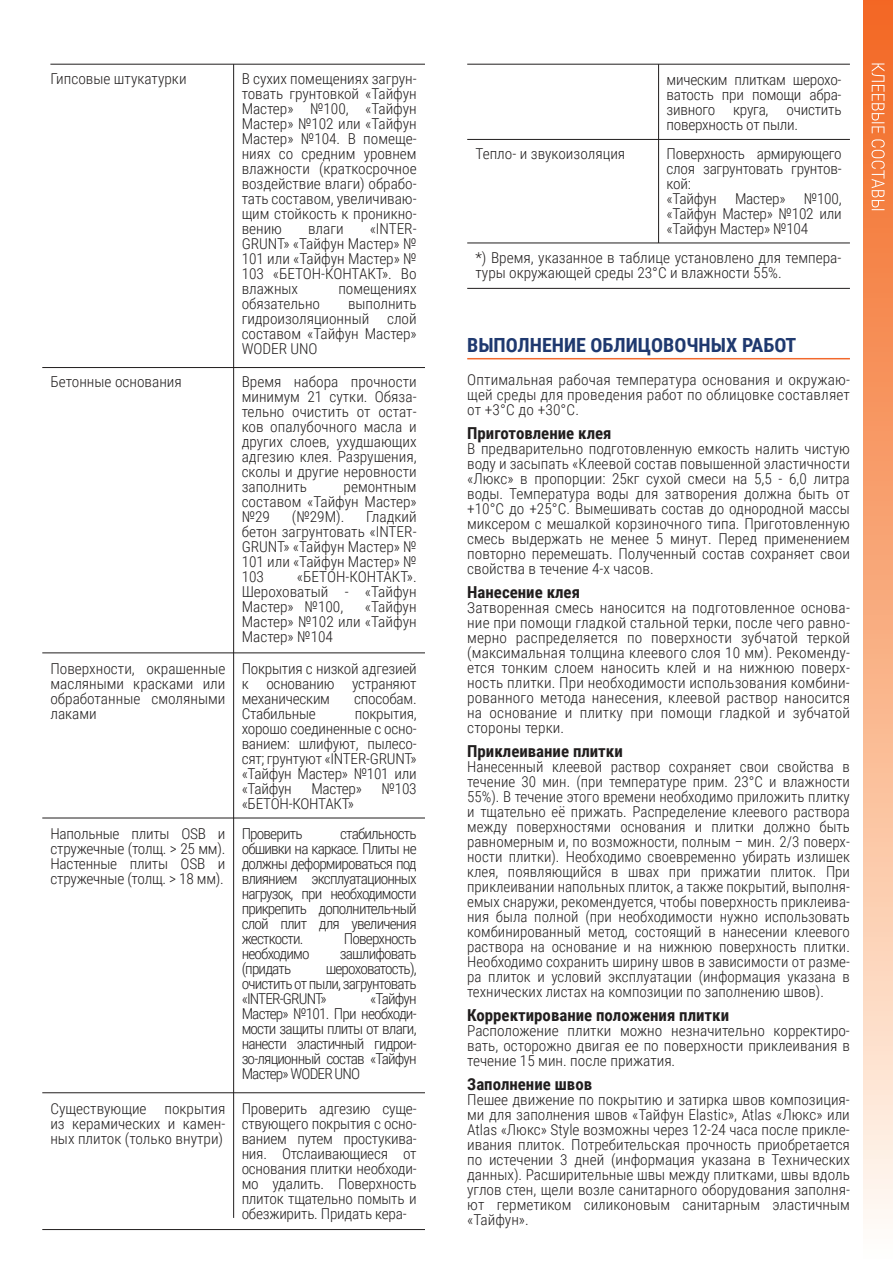
<style>
.page{position:relative;width:893px;height:1263px;background:#fff}
.page>*{position:absolute;margin:0;border:0;box-sizing:border-box;transform-origin:0 0}
.t1{font:700 19.5px "Roboto Condensed";color:#1f396f}
.t2{font:700 16.5px "Roboto Condensed";color:#211e1e}
.t3{font:300 15px/15px "Roboto Condensed";letter-spacing:-.005em;color:#211e1e;text-align:justify}
.t4{font:300 15px "Roboto Condensed";letter-spacing:-.055em;color:#211e1e}
</style>
<div class="page">
<div style="left:863px;top:0;width:30px;height:1263px;background:linear-gradient(to bottom,#f3661d,#fffbf2)"></div>
<hr style="left:50px;top:64px;width:375px;height:1px;background:#211e1e">
<hr style="left:42px;top:367px;width:383px;height:1px;background:#211e1e">
<hr style="left:42px;top:653px;width:383px;height:1px;background:#211e1e">
<hr style="left:42px;top:1092px;width:383px;height:1px;background:#211e1e">
<hr style="left:42px;top:1229px;width:383px;height:1px;background:#211e1e">
<hr style="left:467px;top:64px;width:383px;height:1px;background:#211e1e">
<hr style="left:467px;top:139px;width:383px;height:1px;background:#211e1e">
<hr style="left:467px;top:243px;width:383px;height:1px;background:#211e1e">
<hr style="left:42px;top:818px;width:383px;height:1px;background:#211e1e">
<hr style="left:233px;top:64px;width:1px;height:1154px;background:#211e1e">
<hr style="left:658px;top:64px;width:1px;height:179px;background:#211e1e">
<hr style="left:467px;top:358px;width:383px;height:1px;background:#f2682c">
<svg style="left:872px;top:63px;width:12px;height:70px"></svg>
<svg style="left:871px;top:139px;width:14px;height:71px"></svg>
<hr style="left:467px;top:288px;width:383px;height:1px;background:#211e1e">
<p class="t3" style="left:50px;top:71px;width:138px">Гипсовые штукатурки</p>
<p class="t3" style="left:50px;top:374px;width:133px">Бетонные основания</p>
<p class="t3" style="left:50px;top:661px;width:176px">Поверхности, окрашенные масляными красками или обработанные смоляными лаками</p>
<p class="t3" style="left:50px;top:826px;width:176px">Напольные плиты OSB и стружечные (толщ. &gt; 25 мм).<br>Настенные плиты OSB и стружечные (толщ. &gt; 18 мм).</p>
<p class="t3" style="left:50px;top:1100px;width:176px">Существующие покрытия из керамических и камен&shy;ных плиток (только внутри)</p>
<p class="t3" style="left:242px;top:71px;width:177px">В сухих помещениях загрун&shy;товать грунтовкой «Тайфун Мастер» №100, «Тайфун Мастер» №102 или «Тайфун Мастер» №104. В помеще&shy;ниях со средним уровнем влажности (краткосрочное воздействие влаги) обрабо&shy;тать составом, увеличиваю&shy;щим стойкость к проникно&shy;вению</p>
<p class="t3" style="left:242px;top:221px;width:176px;text-indent:128px">«INTER-GRUNT» «Тайфун Мастер» № 101 или «Тайфун Мастер» № 103 «БЕТОН-КОНТАКТ». Во влажных</p>
<p class="t3" style="left:308px;top:221px;width:37px">влаги</p>
<p class="t3" style="left:338px;top:281px;width:80px">помещениях</p>
<p class="t3" style="left:242px;top:296px;width:80px">обязательно</p>
<p class="t3" style="left:242px;top:296px;width:177px;text-indent:106px">выполнить гидроизоляционный слой составом «Тайфун Мастер» WODER UNO</p>
<p class="t3" style="left:242px;top:374px;width:177px">Время набора прочности минимум 21 сутки. Обяза&shy;тельно очистить от остат&shy;ков опалубочного масла и других слоев, ухудшающих адгезию клея. Разрушения, сколы и другие неровности заполнить</p>
<p class="t3" style="left:242px;top:479px;width:176px;text-indent:102px">ремонтным составом «Тайфун Мастер» №29</p>
<p class="t3" style="left:292px;top:509px;width:54px">(№29М).</p>
<p class="t3" style="left:242px;top:509px;width:176px;text-indent:125px">Гладкий бетон загрунтовать «INTER-GRUNT» «Тайфун Мастер» № 101 или «Тайфун Мастер» № 103</p>
<p class="t3" style="left:242px;top:569px;width:176px;text-indent:55px">«БЕТОН-КОНТАКТ».<br>Шероховатый - «Тайфун Мастер» №100,</p>
<p class="t3" style="left:242px;top:599px;width:176px;text-indent:123px">«Тайфун Мастер» №102 или «Тайфун Мастер» №104</p>
<p class="t3" style="left:242px;top:661px;width:176px">Покрытия с низкой адгезией к основанию устраняют механическим</p>
<p class="t3" style="left:354px;top:691px;width:64px">способам.</p>
<p class="t3" style="left:242px;top:706px;width:76px">Стабильные</p>
<p class="t3" style="left:242px;top:706px;width:177px;text-indent:113px">покрытия, хорошо соединенные с осно&shy;ванием: шлифуют, пылесо&shy;сят; грунтуют «INTER-GRUNT» «Тайфун Мастер» №101 или «Тайфун</p>
<p class="t3" style="left:311px;top:781px;width:52px">Мастер»</p>
<p class="t3" style="left:382px;top:781px;width:37px">№103</p>
<p class="t3" style="left:242px;top:796px;width:114px">«БЕТОН-КОНТАКТ»</p>
<p class="t3" style="left:242px;top:826px;width:177px;text-indent:98px">стабильность обшивки на каркасе. Плиты не должны деформироваться под влиянием эксплуатационных нагрузок, при необходимости прикрепить дополнитель-ный слой плит для увеличения жесткости.</p>
<p class="t4" style="left:242px;top:823px;width:62px">Проверить</p>
<p class="t4" style="left:344px;top:928px;width:74px">Поверхность</p>
<p class="t4" style="left:242px;top:943px;width:69px">необходимо</p>
<p class="t4" style="left:340px;top:943px;width:78px">зашлифовать</p>
<p class="t4" style="left:242px;top:958px;width:51px">(придать</p>
<p class="t3" style="left:242px;top:961px;width:176px;text-indent:84px">шероховатость), очистить от пыли, загрунтовать «INTER-GRUNT»</p>
<p class="t3" style="left:242px;top:991px;width:176px;text-indent:128px">«Тайфун Мастер» №101. При необходи&shy;мости защиты плиты от влаги, нанести эластичный гидрои&shy;зо-ляционный состав «Тайфун Мастер» WODER UNO</p>
<p class="t3" style="left:242px;top:1100px;width:177px">Проверить адгезию суще&shy;ствующего покрытия с осно&shy;ванием путем простукива&shy;ния. Отслаивающиеся от основания плитки необходи&shy;мо удалить. Поверхность плиток тщательно помыть и обезжирить. Придать кера-</p>
<p class="t3" style="left:475px;top:145px;width:151px">Тепло- и звукоизоляция</p>
<p class="t3" style="left:667px;top:72px;width:176px">мическим плиткам шерохо&shy;ватость при помощи абра&shy;зивного круга, очистить поверхность от пыли.</p>
<p class="t3" style="left:667px;top:145px;width:176px;text-align:left">Поверхность армирующего слоя загрунтовать грунтов&shy;кой:<br>«Тайфун Мастер» №100, «Тайфун Мастер» №102 или «Тайфун Мастер» №104</p>
<p class="t3" style="left:475px;top:250px;width:367px">*) Время, указанное в таблице установлено для темпера&shy;туры окружающей среды 23°С и влажности 55%.</p>
<h1 class="t1" style="left:467px;top:332px;width:331px">ВЫПОЛНЕНИЕ ОБЛИЦОВОЧНЫХ РАБОТ</h1>
<p class="t3" style="left:467px;top:372px;width:384px">Оптимальная рабочая температура основания и окружаю&shy;щей среды для проведения работ по облицовке составляет от +3°С до +30°С.</p>
<p class="t2" style="left:467px;top:421px;width:146px">Приготовление клея</p>
<p class="t3" style="left:467px;top:441px;width:384px">В предварительно подготовленную емкость налить чистую воду и засыпать «Клеевой состав повышенной эластичности «Люкс» в пропорции: 25кг сухой смеси на 5,5 - 6,0 литра воды. Температура воды для затворения должна быть от +10°С до +25°С. Вымешивать состав до однородной массы миксером с мешалкой корзиночного типа. Приготовленную смесь выдержать не менее 5 минут. Перед применением повторно перемешать. Полученный состав сохраняет свои свойства в течение 4-х часов.</p>
<p class="t2" style="left:467px;top:580px;width:114px">Нанесение клея</p>
<p class="t3" style="left:467px;top:600px;width:384px">Затворенная смесь наносится на подготовленное основа&shy;ние при помощи гладкой стальной терки, после чего равно&shy;мерно распределяется по поверхности зубчатой теркой (максимальная толщина клеевого слоя 10 мм). Рекоменду&shy;ется тонким слоем наносить клей и на нижнюю поверх&shy;ность плитки. При необходимости использования комбини&shy;рованного метода нанесения, клеевой раствор наносится на основание и плитку при помощи гладкой и зубчатой стороны терки.</p>
<p class="t2" style="left:467px;top:739px;width:157px">Приклеивание плитки</p>
<p class="t3" style="left:467px;top:759px;width:384px">Нанесенный клеевой раствор сохраняет свои свойства в течение 30 мин. (при температуре прим. 23°С и влажности 55%). В течение этого времени необходимо приложить плитку и тщательно её прижать. Распределение клеевого раствора между поверхностями основания и плитки должно быть равномерным и, по возможности, полным – мин. 2/3 поверх&shy;ности плитки). Необходимо своевременно убирать излишек клея, появляющийся в швах при прижатии плиток. При приклеивании напольных плиток, а также покрытий, выполня&shy;емых снаружи, рекомендуется, чтобы поверхность приклеива&shy;ния была полной (при необходимости нужно использовать комбинированный метод, состоящий в нанесении клеевого раствора на основание и на нижнюю поверхность плитки.<br>Необходимо сохранить ширину швов в зависимости от разме&shy;ра плиток и условий эксплуатации (информация указана в технических листах на композиции по заполнению швов).</p>
<p class="t2" style="left:467px;top:1003px;width:263px">Корректирование положения плитки</p>
<p class="t3" style="left:467px;top:1023px;width:384px">Расположение плитки можно незначительно корректиро&shy;вать, осторожно двигая ее по поверхности приклеивания в течение 15 мин. после прижатия.</p>
<p class="t2" style="left:467px;top:1072px;width:126px">Заполнение швов</p>
<p class="t3" style="left:467px;top:1092px;width:384px">Пешее движение по покрытию и затирка швов композиция&shy;ми для заполнения швов «Тайфун Elastic», Atlas «Люкс» или Atlas «Люкс» Style возможны через 12-24 часа после прикле&shy;ивания плиток. Потребительская прочность приобретается по истечении 3 дней (информация указана в Технических данных). Расширительные швы между плитками, швы вдоль углов стен, щели возле санитарного оборудования заполня&shy;ют герметиком силиконовым санитарным эластичным «Тайфун».</p>
</div>
